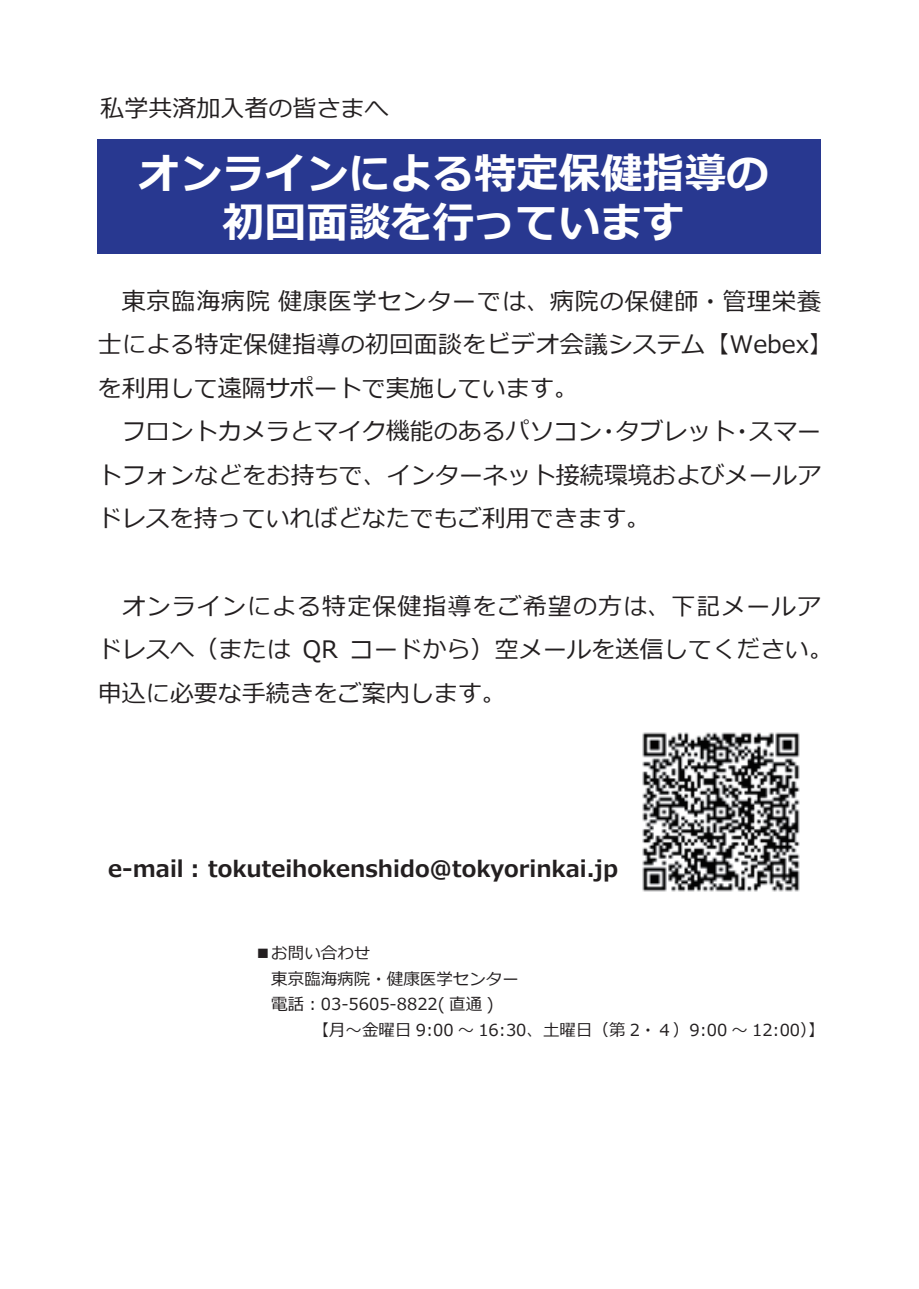
<style>
.page{position:relative;width:919px;height:1289px;background:#fff}
.page>*{position:absolute;margin:0;border:0;box-sizing:border-box;transform-origin:0 0}
.t1{font:700 42px/49.5px "Meiryo";color:#fff;text-align:center}
.t2{font:24px/43.5px "Meiryo";letter-spacing:.005em;color:#231f20}
.t3{font:700 22.5px "Meiryo";color:#231f20}
.t4{font:16.5px/25.5px "Meiryo";color:#231f20}
</style>
<div class="page">
<div style="left:98px;top:139px;width:723px;height:115px;background:#283890"></div>
<img style="left:642px;top:732px;width:158px;height:160px">
<p class="t2" style="left:100px;top:88px;width:289px">私学共済加入者の皆さまへ</p>
<h1 class="t1" style="left:138px;top:151px;width:632px">オンラインによる特定保健指導の初回面談を行っています</h1>
<p class="t2" style="left:98px;top:281px;width:736px">　東京臨海病院 健康医学センターでは、病院の保健師・管理栄養士による特定保健指導の初回面談をビデオ会議システム【Webex】を利用して遠隔サポートで実施しています。<br>　フロントカメラとマイク機能のあるパソコン・タブレット・スマートフォンなどをお持ちで、インターネット接続環境およびメールアドレスを持っていればどなたでもご利用できます。</p>
<p class="t2" style="left:98px;top:585px;width:736px;text-indent:24px">オンラインによる特定保健指導をご希望の方は、下記メールアドレスへ（または QR コードから）空メールを送信してください。申込に必要な手続きをご案内します。</p>
<p class="t3" style="left:108px;top:853px;width:511px">e-mail︓ tokuteihokenshido@tokyorinkai.jp</p>
<p class="t4" style="left:255px;top:941px;width:571px">■お問い合わせ<br>　東京臨海病院・健康医学センター<br>　電話︓03-5605-8822( 直通 )<br>　　　　【月～金曜日 9:00 ～ 16:30、土曜日（第 2・４）9:00 ～ 12:00）】</p>
</div>
